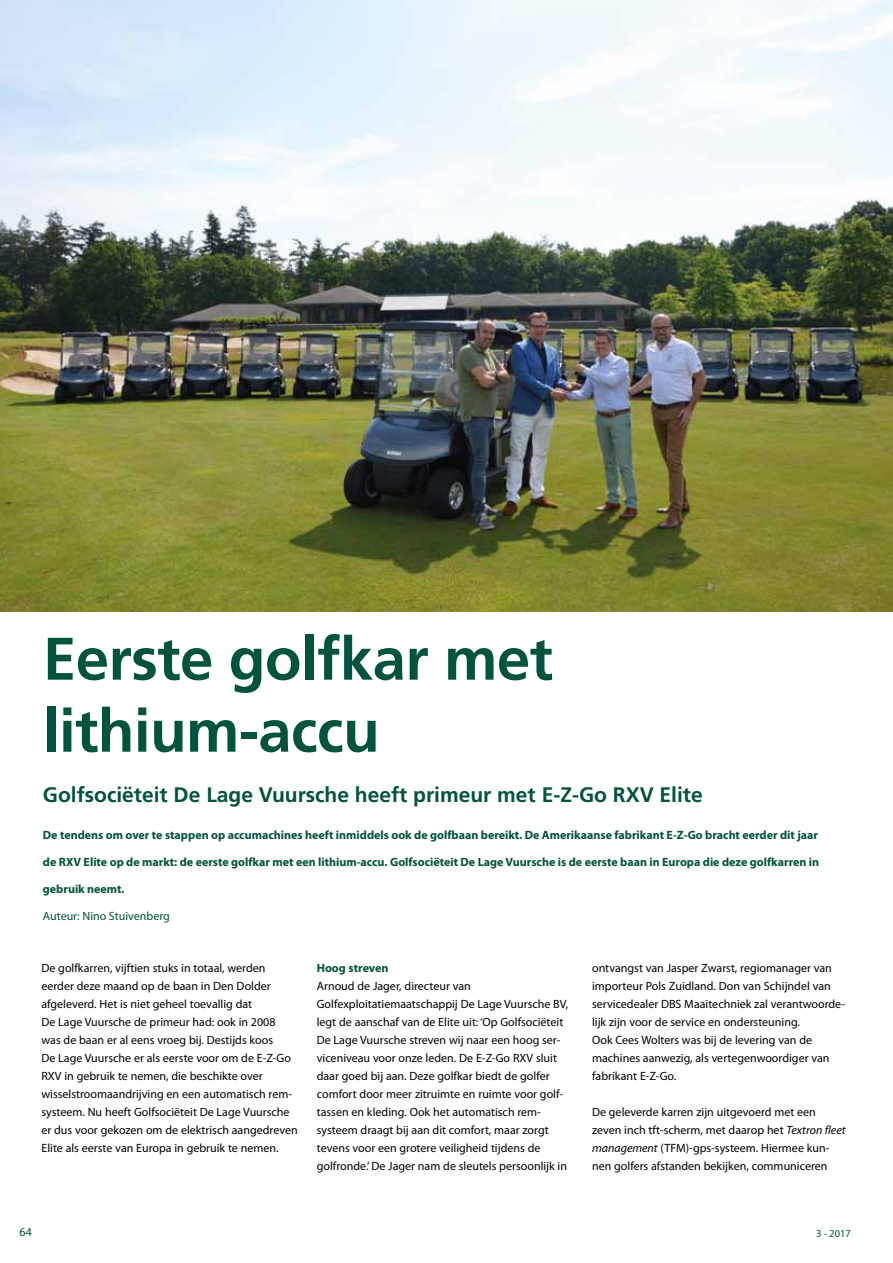
<style>
.page{position:relative;width:893px;height:1263px;background:#fff}
.page>*{position:absolute;margin:0;border:0;box-sizing:border-box;transform-origin:0 0}
.t1{font:700 60px/72px "Frutiger";letter-spacing:-.01em;color:#00533d}
.t2{font:700 21px "Frutiger";color:#00533d}
.t3{font:12px/18px "Myriad Pro";color:#000}
.t4{font:700 12px "Myriad Pro";color:#00533d}
.t5{font:12px "Myriad Pro";color:#00533d}
.t6{font:10.5px "Myriad Pro";color:#00533d}
.s1{font-style:italic}
</style>
<div class="page">
<img style="left:0;top:0;width:893px;height:612px">
<h1 class="t1" style="left:43px;top:622px;width:511px">Eerste golfkar met lithium-accu</h1>
<h2 class="t2" style="left:43px;top:782px;width:661px">Golfsociëteit De Lage Vuursche heeft primeur met E-Z-Go RXV Elite</h2>
<p class="t4" style="left:43px;top:827px;width:777px">De tendens om over te stappen op accumachines heeft inmiddels ook de golfbaan bereikt. De Amerikaanse fabrikant E-Z-Go bracht eerder dit jaar</p>
<p class="t4" style="left:43px;top:854px;width:778px">de RXV Elite op de markt: de eerste golfkar met een lithium-accu. Golfsociëteit De Lage Vuursche is de eerste baan in Europa die deze golfkarren in</p>
<p class="t4" style="left:43px;top:881px;width:83px">gebruik neemt.</p>
<p class="t5" style="left:43px;top:908px;width:128px">Auteur: Nino Stuivenberg</p>
<p class="t3" style="left:41px;top:959px;width:258px">De golfkarren, vijftien stuks in totaal, werden eerder deze maand op de baan in Den Dolder afgeleverd. Het is niet geheel toevallig dat<br>De Lage Vuursche de primeur had: ook in 2008 was de baan er al eens vroeg bij. Destijds koos<br>De Lage Vuursche er als eerste voor om de E-Z-Go RXV in gebruik te nemen, die beschikte over wisselstroomaandrijving en een automatisch rem&shy;systeem. Nu heeft Golfsociëteit De Lage Vuursche er dus voor gekozen om de elektrisch aangedreven Elite als eerste van Europa in gebruik te nemen.</p>
<p class="t4" style="left:317px;top:960px;width:73px">Hoog streven</p>
<p class="t3" style="left:317px;top:977px;width:253px">Arnoud de Jager, directeur van Golfexploitatiemaatschappij De Lage Vuursche BV, legt de aanschaf van de Elite uit: ‘Op Golfsociëteit De Lage Vuursche streven wij naar een hoog ser&shy;viceniveau voor onze leden. De E-Z-Go RXV sluit daar goed bij aan. Deze golfkar biedt de golfer comfort door meer zitruimte en ruimte voor golf&shy;tassen en kleding. Ook het automatisch rem&shy;systeem draagt bij aan dit comfort, maar zorgt tevens voor een grotere veiligheid tijdens de golfronde.’ De Jager nam de sleutels persoonlijk in</p>
<p class="t3" style="left:592px;top:959px;width:255px">ontvangst van Jasper Zwarst, regiomanager van importeur Pols Zuidland. Don van Schijndel van servicedealer DBS Maaitechniek zal verantwoorde&shy;lijk zijn voor de service en ondersteuning.<br>Ook Cees Wolters was bij de levering van de machines aanwezig, als vertegenwoordiger van fabrikant E-Z-Go.</p>
<p class="t3" style="left:592px;top:1103px;width:255px">De geleverde karren zijn uitgevoerd met een zeven inch tft-scherm, met daarop het <span class="s1">Textron fleet management</span> (TFM)-gps-systeem. Hiermee kun&shy;nen golfers afstanden bekijken, communiceren</p>
<p class="t5" style="left:20px;top:1224px;width:14px">64</p>
<p class="t6" style="left:816px;top:1227px;width:36px">3 - 2017</p>
</div>
